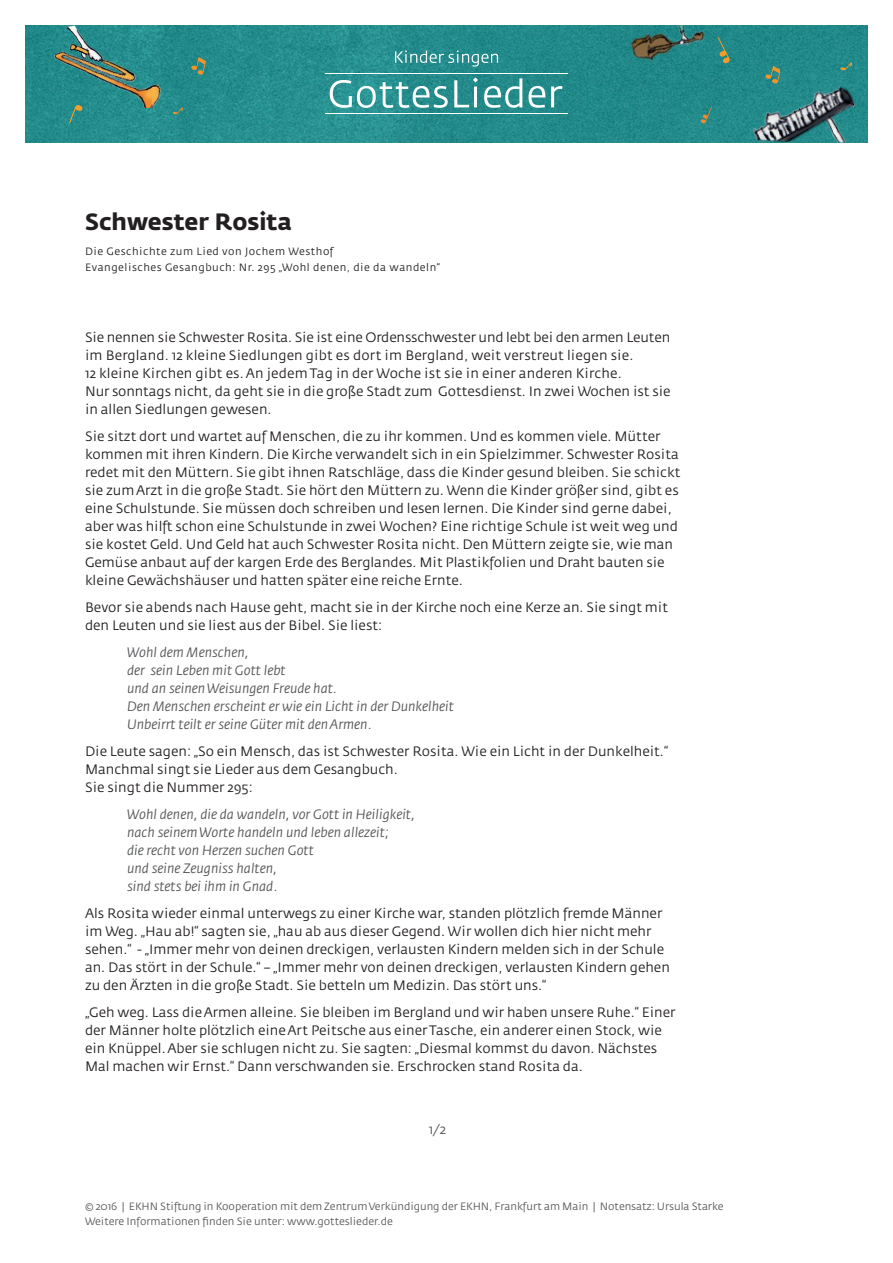
<style>
.page{position:relative;width:893px;height:1263px;background:#fff}
.page>*{position:absolute;margin:0;border:0;box-sizing:border-box;transform-origin:0 0}
.t1{font:700 23.4px "Fedra Sans";color:#231f20}
.t2{font:13.5px/18px "Fedra Sans";color:#231f20}
.t3{font:italic 13.5px/18px "Fedra Sans";color:#57585a}
.t4{font:13.5px "Fedra Sans";color:#57585a}
.t5{font:10.5px/15px "Fedra Sans";letter-spacing:-.005em;color:#57585a}
.t6{font:10.5px/15px "Fedra Sans";letter-spacing:.05em;color:#231f20}
</style>
<div class="page">
<img style="left:26px;top:26px;width:722px;height:116px">
<img style="left:748px;top:25px;width:119px;height:117px">
<svg style="left:765px;top:66px;width:15px;height:18px"></svg>
<svg style="left:724px;top:37px;width:6px;height:26px"></svg>
<svg style="left:700px;top:107px;width:12px;height:17px"></svg>
<svg style="left:172px;top:107px;width:11px;height:8px"></svg>
<hr style="left:325px;top:113px;width:243px;height:1px;background:#fff">
<hr style="left:325px;top:73px;width:243px;height:1px;background:#fff">
<svg style="left:330px;top:80px;width:118px;height:28px"></svg>
<svg style="left:454px;top:77px;width:24px;height:30px"></svg>
<svg style="left:484px;top:78px;width:38px;height:30px"></svg>
<svg style="left:528px;top:107px;width:17px;height:1px"></svg>
<svg style="left:395px;top:50px;width:103px;height:17px;background:#499e9e"></svg>
<img style="left:25px;top:25px;width:140px;height:83px">
<svg style="left:191px;top:57px;width:15px;height:18px"></svg>
<svg style="left:69px;top:105px;width:15px;height:19px"></svg>
<img style="left:504px;top:25px;width:220px;height:82px">
<svg style="left:840px;top:62px;width:12px;height:9px"></svg>
<h1 class="t1" style="left:85px;top:208px;width:208px">Schwester Rosita</h1>
<p class="t6" style="left:85px;top:245px;width:357px">Die Geschichte zum Lied von Jochem Westhof<br>Evangelisches Gesangbuch: Nr. 295 „Wohl denen, die da wandeln“</p>
<p class="t2" style="left:85px;top:329px;width:587px">Sie nennen sie Schwester Rosita. Sie ist eine Ordensschwester und lebt bei den armen Leuten im Bergland. 12 kleine Siedlungen gibt es dort im Bergland, weit verstreut liegen sie.<br>12 kleine Kirchen gibt es. An jedem Tag in der Woche ist sie in einer anderen Kirche.<br>Nur sonntags nicht, da geht sie in die große Stadt zum Gottesdienst. In zwei Wochen ist sie in allen Siedlungen gewesen.</p>
<p class="t2" style="left:85px;top:428px;width:597px">Sie sitzt dort und wartet auf Menschen, die zu ihr kommen. Und es kommen viele. Mütter kommen mit ihren Kindern. Die Kirche verwandelt sich in ein Spielzimmer. Schwester Rosita redet mit den Müttern. Sie gibt ihnen Ratschläge, dass die Kinder gesund bleiben. Sie schickt sie zum Arzt in die große Stadt. Sie hört den Müttern zu. Wenn die Kinder größer sind, gibt es eine Schulstunde. Sie müssen doch schreiben und lesen lernen. Die Kinder sind gerne dabei, aber was hilft schon eine Schulstunde in zwei Wochen? Eine richtige Schule ist weit weg und sie kostet Geld. Und Geld hat auch Schwester Rosita nicht. Den Müttern zeigte sie, wie man Gemüse anbaut auf der kargen Erde des Berglandes. Mit Plastikfolien und Draht bauten sie kleine Gewächshäuser und hatten später eine reiche Ernte.</p>
<p class="t2" style="left:85px;top:598px;width:585px">Bevor sie abends nach Hause geht, macht sie in der Kirche noch eine Kerze an. Sie singt mit den Leuten und sie liest aus der Bibel. Sie liest:</p>
<p class="t3" style="left:127px;top:643px;width:328px">Wohl dem Menschen,<br>der sein Leben mit Gott lebt<br>und an seinen Weisungen Freude hat.<br>Den Menschen erscheint er wie ein Licht in der Dunkelheit Unbeirrt teilt er seine Güter mit den Armen.</p>
<p class="t2" style="left:85px;top:742px;width:585px">Die Leute sagen: „So ein Mensch, das ist Schwester Rosita. Wie ein Licht in der Dunkelheit.“<br>Manchmal singt sie Lieder aus dem Gesangbuch.<br>Sie singt die Nummer 295:</p>
<p class="t3" style="left:127px;top:805px;width:289px">Wohl denen, die da wandeln, vor Gott in Heiligkeit, nach seinem Worte handeln und leben allezeit;<br>die recht von Herzen suchen Gott<br>und seine Zeugniss halten,<br>sind stets bei ihm in Gnad.</p>
<p class="t2" style="left:85px;top:904px;width:586px">Als Rosita wieder einmal unterwegs zu einer Kirche war, standen plötzlich fremde Männer im Weg. „Hau ab!“ sagten sie, „hau ab aus dieser Gegend. Wir wollen dich hier nicht mehr sehen.“ - „Immer mehr von deinen dreckigen, verlausten Kindern melden sich in der Schule an. Das stört in der Schule.“ – „Immer mehr von deinen dreckigen, verlausten Kindern gehen zu den Ärzten in die große Stadt. Sie betteln um Medizin. Das stört uns.“</p>
<p class="t2" style="left:85px;top:1003px;width:592px">„Geh weg. Lass die Armen alleine. Sie bleiben im Bergland und wir haben unsere Ruhe.“ Einer der Männer holte plötzlich eine Art Peitsche aus einer Tasche, ein anderer einen Stock, wie ein Knüppel. Aber sie schlugen nicht zu. Sie sagten: „Diesmal kommst du davon. Nächstes Mal machen wir Ernst.“ Dann verschwanden sie. Erschrocken stand Rosita da.</p>
<p class="t4" style="left:429px;top:1122px;width:19px">1/2</p>
<p class="t5" style="left:85px;top:1199px;width:640px">© 2016 | EKHN Stiftung in Kooperation mit dem Zentrum Verkündigung der EKHN, Frankfurt am Main | Notensatz: Ursula Starke<br>Weitere Informationen finden Sie unter: www.gotteslieder.de</p>
</div>
